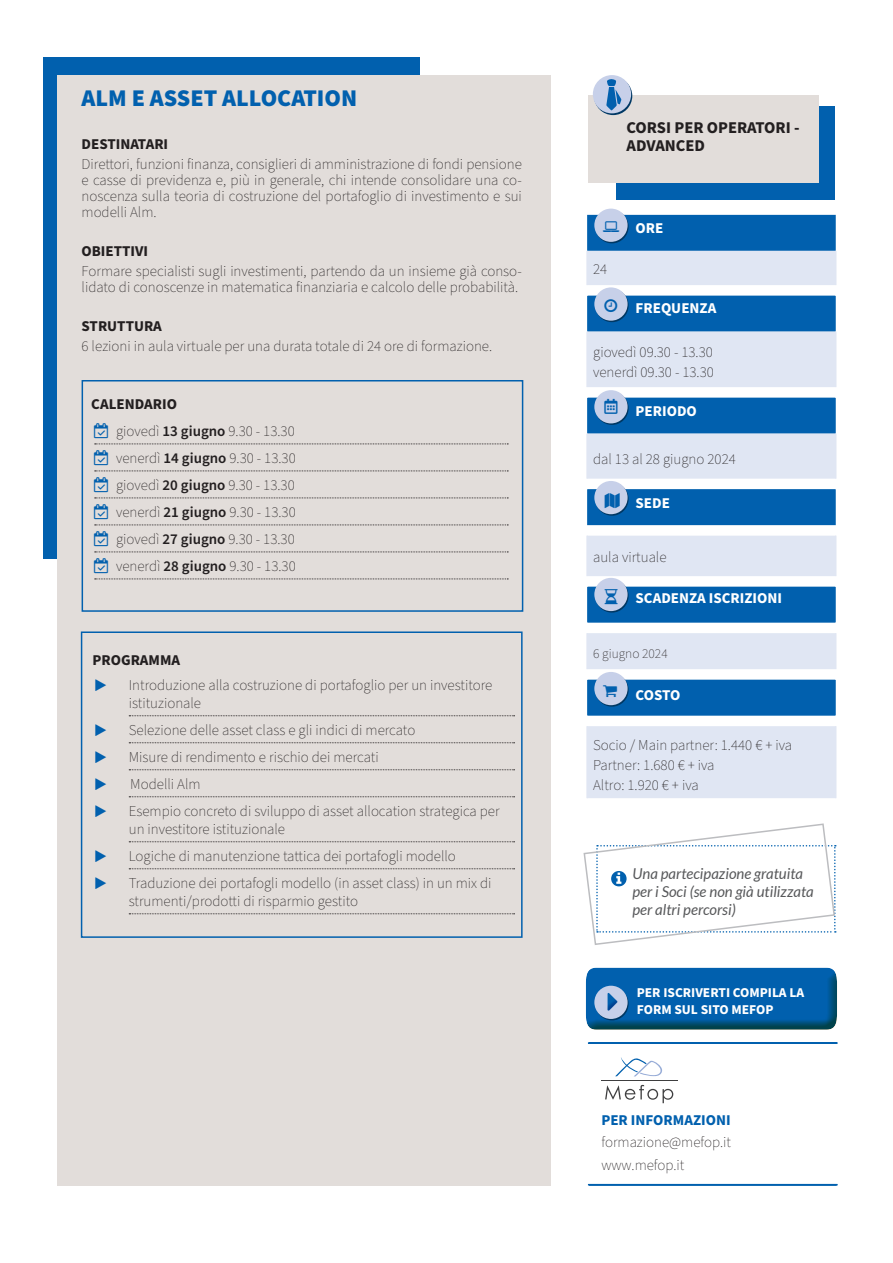
<style>
.page{position:relative;width:893px;height:1263px;background:#fff}
.page>*{position:absolute;margin:0;border:0;box-sizing:border-box;transform-origin:0 0}
.Testo_intestazione_barra_laterale{font:900 24px "Source Sans Pro";color:#0160ae}
.Corpo_del_testo_barra_laterale{font:700 16.5px "Source Sans Pro";color:#231f20}
.Corpo_del_testo_barra_laterale-2{font:200 15px/15.8px "Source Sans Pro";color:#231f20;text-align:justify}
.Corpo_del_testo{font:200 15px/18px "Source Sans Pro";color:#231f20}
.t1{font:italic 15px/18px "Lato";color:#57585a}
.Testo_intestazione_barra_laterale-2{font:700 15px "Source Sans Pro";color:#fff}
.Testo_intestazione_barra_laterale-3{font:700 15px "Source Sans Pro";color:#231f20}
.Corpo_del_testo_barra_laterale-3{font:700 15px "Source Sans Pro";color:#231f20}
.Testo_intestazione_barra_laterale-4{font:700 15px "Source Sans Pro";color:#0160ae}
.t2{font:15px "Font Awesome 5 Free";color:#0160ae}
.t3{font:700 13.5px/16.5px "Source Sans Pro";color:#fff}
.Corpo_del_testo_barra_laterale-4{font:200 13.5px "Source Sans Pro";color:#231f20}
.s1{color:#0160ae}
.s2{font-weight:600}
</style>
<div class="page">
<div style="left:43px;top:57px;width:376px;height:502px;background:#0160ae"></div>
<div style="left:57px;top:75px;width:494px;height:1110px;background:#e2ddda"></div>
<svg style="left:129px;top:715px;width:386px;height:1px"></svg>
<svg style="left:129px;top:742px;width:386px;height:1px"></svg>
<svg style="left:129px;top:769px;width:386px;height:1px"></svg>
<svg style="left:129px;top:796px;width:386px;height:1px"></svg>
<svg style="left:129px;top:841px;width:386px;height:1px"></svg>
<svg style="left:129px;top:868px;width:386px;height:1px"></svg>
<svg style="left:129px;top:913px;width:386px;height:1px"></svg>
<div style="left:616px;top:107px;width:219px;height:93px;background:#0160ae"></div>
<div style="left:588px;top:95px;width:231px;height:88px;background:#e2ddda"></div>
<div style="left:587px;top:215px;width:249px;height:36px;background:#0160ae"></div>
<svg style="left:587px;top:251px;width:249px;height:547px;background:#9fc0df"></svg>
<hr style="left:586px;top:251px;width:2px;height:34px;background:#e0e6f3">
<hr style="left:835px;top:251px;width:1px;height:34px;background:#e0e6f3">
<hr style="left:586px;top:332px;width:2px;height:55px;background:#e0e6f3">
<hr style="left:835px;top:332px;width:1px;height:55px;background:#e0e6f3">
<hr style="left:586px;top:434px;width:2px;height:45px;background:#e0e6f3">
<hr style="left:835px;top:434px;width:1px;height:45px;background:#e0e6f3">
<hr style="left:586px;top:536px;width:2px;height:40px;background:#e0e6f3">
<hr style="left:835px;top:536px;width:1px;height:40px;background:#e0e6f3">
<hr style="left:586px;top:633px;width:2px;height:36px;background:#e0e6f3">
<hr style="left:835px;top:633px;width:1px;height:36px;background:#e0e6f3">
<hr style="left:586px;top:726px;width:2px;height:72px;background:#e0e6f3">
<hr style="left:835px;top:726px;width:1px;height:72px;background:#e0e6f3">
<svg style="left:583px;top:823px;width:253px;height:122px"></svg>
<div style="left:584px;top:966px;width:253px;height:57px;background:#fff;opacity:.02"></div>
<div style="left:81px;top:631px;width:442px;height:307px;border:2px solid #0160ae"></div>
<svg style="left:594px;top:77px;width:38px;height:38px"></svg>
<div style="left:593px;top:75px;width:38px;height:38px;background:#c7d0e9;border-radius:50%"></div>
<svg style="left:595px;top:210px;width:34px;height:33px"></svg>
<div style="left:594px;top:209px;width:34px;height:33px;background:#c7d0e9;border-radius:50%"></div>
<svg style="left:595px;top:289px;width:34px;height:33px"></svg>
<div style="left:594px;top:287px;width:34px;height:34px;background:#c7d0e9;border-radius:50%"></div>
<svg style="left:595px;top:392px;width:34px;height:33px"></svg>
<div style="left:594px;top:390px;width:34px;height:33px;background:#c7d0e9;border-radius:50%"></div>
<svg style="left:595px;top:482px;width:34px;height:34px"></svg>
<div style="left:594px;top:481px;width:34px;height:33px;background:#c7d0e9;border-radius:50%"></div>
<svg style="left:595px;top:579px;width:34px;height:34px"></svg>
<div style="left:594px;top:578px;width:34px;height:33px;background:#c7d0e9;border-radius:50%"></div>
<svg style="left:595px;top:673px;width:34px;height:34px"></svg>
<div style="left:594px;top:672px;width:34px;height:33px;background:#c7d0e9;border-radius:50%"></div>
<hr style="left:601px;top:1081px;width:76px;height:1px;background:#3e3e3f">
<svg style="left:605px;top:1085px;width:68px;height:18px"></svg>
<svg style="left:615px;top:1057px;width:47px;height:19px"></svg>
<hr style="left:589px;top:1042px;width:248px;height:2px;background:#0160ae">
<hr style="left:589px;top:1184px;width:248px;height:1px;background:#0160ae">
<svg style="left:95px;top:443px;width:413px;height:1px"></svg>
<svg style="left:95px;top:470px;width:413px;height:1px"></svg>
<svg style="left:95px;top:497px;width:413px;height:1px"></svg>
<svg style="left:95px;top:524px;width:413px;height:1px"></svg>
<svg style="left:95px;top:551px;width:413px;height:1px"></svg>
<svg style="left:95px;top:578px;width:413px;height:1px"></svg>
<div style="left:82px;top:380px;width:441px;height:232px;border:2px solid #0160ae"></div>
<svg style="left:606px;top:79px;width:15px;height:31px"></svg>
<svg style="left:586px;top:968px;width:251px;height:62px;background:#0f64a6"></svg>
<p class="Testo_intestazione_barra_laterale" style="left:82px;top:81px;width:277px">ALM E ASSET ALLOCATION</p>
<p class="Testo_intestazione_barra_laterale-3" style="left:82px;top:134px;width:88px">DESTINATARI</p>
<p class="Corpo_del_testo_barra_laterale-2" style="left:82px;top:157px;width:442px">Direttori, funzioni finanza, consiglieri di amministrazione di fondi pensione e casse di previdenza e, più in generale, chi intende consolidare una co&shy;noscenza sulla teoria di costruzione del portafoglio di investimento e sui modelli Alm.</p>
<p class="Testo_intestazione_barra_laterale-3" style="left:82px;top:240px;width:68px">OBIETTIVI</p>
<p class="Corpo_del_testo_barra_laterale-2" style="left:82px;top:263px;width:442px">Formare specialisti sugli investimenti, partendo da un insieme già conso&shy;lidato di conoscenze in matematica finanziaria e calcolo delle probabilità.</p>
<p class="Testo_intestazione_barra_laterale-3" style="left:82px;top:315px;width:82px">STRUTTURA</p>
<p class="Corpo_del_testo_barra_laterale-2" style="left:82px;top:338px;width:412px">6 lezioni in aula virtuale per una durata totale di 24 ore di formazione.</p>
<p class="Corpo_del_testo_barra_laterale-3" style="left:91px;top:394px;width:87px">CALENDARIO</p>
<p class="Corpo_del_testo" style="left:94px;top:422px;width:202px"><span class="s1">▼</span> giovedì <span class="s2">13 giugno</span> 9.30 - 13.30</p>
<p class="Corpo_del_testo" style="left:94px;top:449px;width:203px"><span class="s1">▼</span> venerdì <span class="s2">14 giugno</span> 9.30 - 13.30</p>
<p class="Corpo_del_testo" style="left:94px;top:476px;width:202px"><span class="s1">▼</span> giovedì <span class="s2">20 giugno</span> 9.30 - 13.30</p>
<p class="Corpo_del_testo" style="left:94px;top:503px;width:203px"><span class="s1">▼</span> venerdì <span class="s2">21 giugno</span> 9.30 - 13.30</p>
<p class="Corpo_del_testo" style="left:94px;top:530px;width:202px"><span class="s1">▼</span> giovedì <span class="s2">27 giugno</span> 9.30 - 13.30</p>
<p class="Corpo_del_testo" style="left:94px;top:557px;width:203px"><span class="s1">▼</span> venerdì <span class="s2">28 giugno</span> 9.30 - 13.30</p>
<p class="Corpo_del_testo_barra_laterale-3" style="left:93px;top:650px;width:89px">PROGRAMMA</p>
<p class="Corpo_del_testo" style="left:129px;top:676px;width:365px">Introduzione alla costruzione di portafoglio per un investitore istituzionale</p>
<p class="Corpo_del_testo" style="left:129px;top:721px;width:288px">Selezione delle asset class e gli indici di mercato</p>
<p class="Corpo_del_testo" style="left:129px;top:748px;width:251px">Misure di rendimento e rischio dei mercati</p>
<p class="Corpo_del_testo" style="left:130px;top:775px;width:72px">Modelli Alm</p>
<p class="Corpo_del_testo" style="left:129px;top:802px;width:372px">Esempio concreto di sviluppo di asset allocation strategica per un investitore istituzionale</p>
<p class="Corpo_del_testo" style="left:129px;top:847px;width:329px">Logiche di manutenzione tattica dei portafogli modello</p>
<p class="Corpo_del_testo" style="left:129px;top:874px;width:364px">Traduzione dei portafogli modello (in asset class) in un mix di strumenti/prodotti di risparmio gestito</p>
<p class="Corpo_del_testo_barra_laterale" style="left:627px;top:117px;width:175px">CORSI PER OPERATORI -</p>
<p class="Corpo_del_testo_barra_laterale" style="left:627px;top:135px;width:80px">ADVANCED</p>
<p class="Corpo_del_testo_barra_laterale-2" style="left:593px;top:261px;width:16px">24</p>
<p class="Testo_intestazione_barra_laterale-2" style="left:636px;top:218px;width:29px">ORE</p>
<p class="Testo_intestazione_barra_laterale-2" style="left:636px;top:297px;width:82px">FREQUENZA</p>
<p class="Corpo_del_testo_barra_laterale-2" style="left:593px;top:345px;width:121px">giovedì 09.30 - 13.30</p>
<p class="Corpo_del_testo_barra_laterale-2" style="left:593px;top:365px;width:122px">venerdì 09.30 - 13.30</p>
<p class="t2" style="left:605px;top:399px;width:15px">●■●▼</p>
<p class="Testo_intestazione_barra_laterale-2" style="left:636px;top:401px;width:63px">PERIODO</p>
<p class="Corpo_del_testo_barra_laterale-2" style="left:593px;top:451px;width:144px">dal 13 al 28 giugno 2024</p>
<p class="Testo_intestazione_barra_laterale-2" style="left:636px;top:492px;width:36px">SEDE</p>
<p class="Corpo_del_testo_barra_laterale-2" style="left:593px;top:549px;width:75px">aula virtuale</p>
<p class="Testo_intestazione_barra_laterale-2" style="left:636px;top:587px;width:148px">SCADENZA ISCRIZIONI</p>
<p class="Corpo_del_testo_barra_laterale-4" style="left:593px;top:644px;width:76px">6 giugno 2024</p>
<p class="Testo_intestazione_barra_laterale-2" style="left:636px;top:685px;width:46px">COSTO</p>
<p class="Corpo_del_testo_barra_laterale-2" style="left:593px;top:737px;width:200px">Socio / Main partner: 1.440 € + iva</p>
<p class="Corpo_del_testo_barra_laterale-2" style="left:593px;top:757px;width:123px">Partner: 1.680 € + iva</p>
<p class="Corpo_del_testo_barra_laterale-2" style="left:593px;top:778px;width:107px">Altro: 1.920 € + iva</p>
<p class="t1" style="left:632px;top:865px;width:183px">Una partecipazione gratuita per i Soci (se non già utilizzata per altri percorsi)</p>
<p class="t3" style="left:637px;top:985px;width:169px">PER ISCRIVERTI COMPILA LA<br>FORM SUL SITO MEFOP</p>
<p class="Testo_intestazione_barra_laterale-4" style="left:601px;top:1110px;width:131px">PER INFORMAZIONI</p>
<p class="Corpo_del_testo_barra_laterale-2" style="left:601px;top:1135px;width:131px">formazione@mefop.it</p>
<p class="Corpo_del_testo_barra_laterale-2" style="left:601px;top:1157px;width:85px">www.mefop.it</p>
</div>
